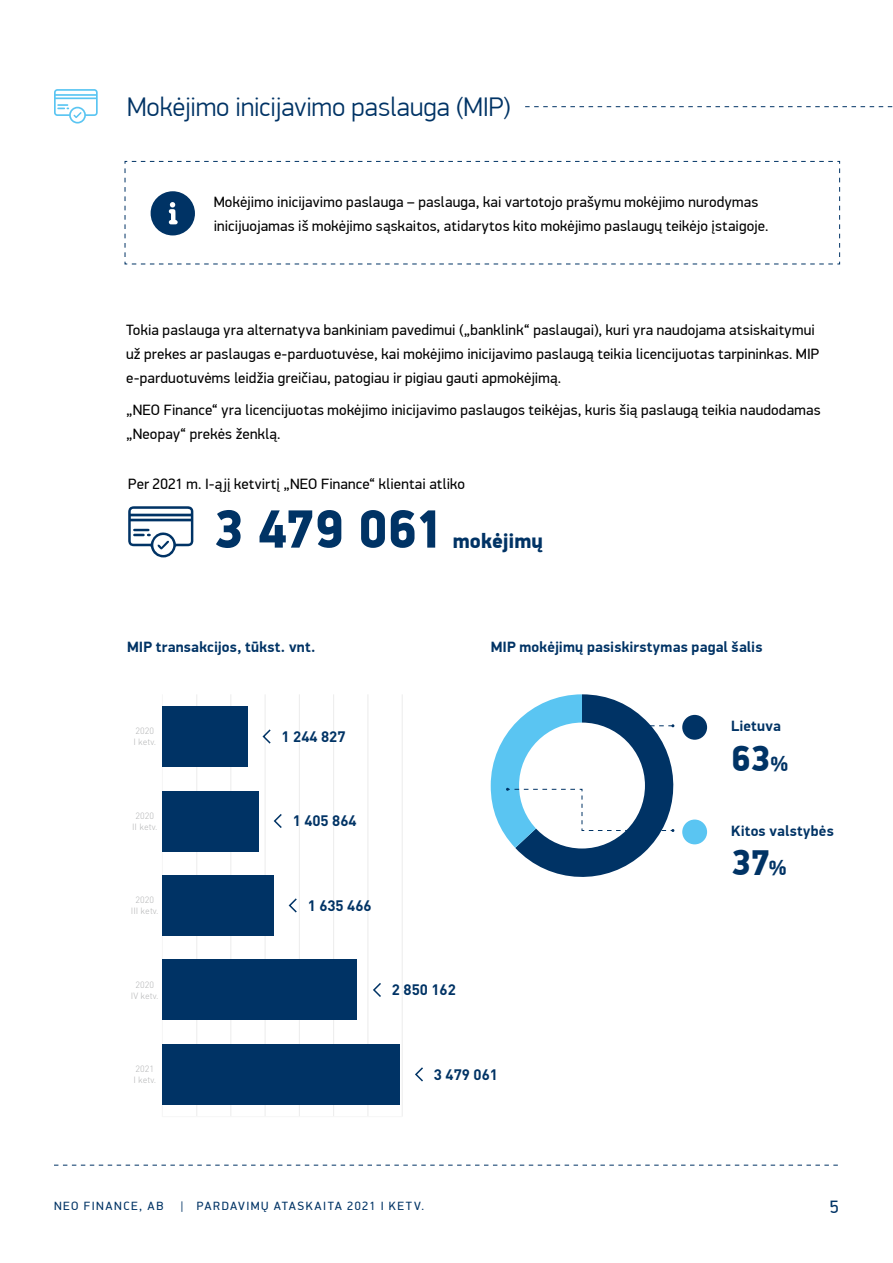
<style>
.page{position:relative;width:893px;height:1263px;background:#fff}
.page>*{position:absolute;margin:0;border:0;box-sizing:border-box;transform-origin:0 0}
.t1{font:900 54px "PF Din Display Pro";letter-spacing:-.025em;color:#003365}
.t2{font:900 36px "PF Din Display Pro";color:#003365}
.t3{font:300 27px "PF Din Display Pro";color:#003365}
.t4{font:900 21px "PF Din Display Pro";letter-spacing:-.005em;color:#003365}
.t5{font:18px "PF Din Display Pro";color:#003365}
.t6{font:15px/24px "PF Din Display Pro";letter-spacing:.015em;color:#000}
.t7{font:700 15px "PF Din Display Pro";letter-spacing:.01em;color:#003365}
.t8{font:700 15px "DIN Pro";color:#003365}
.t9{font:12px "PF Din Display Pro";letter-spacing:.125em;color:#003365}
.t10{font:300 9px/10.8px "DIN Pro";color:#b1b2b3;text-align:center}
.s1{font-size:21px}
</style>
<div class="page">
<svg style="left:54px;top:1165px;width:784px;height:1px"></svg>
<svg style="left:525px;top:106px;width:368px;height:1px"></svg>
<hr style="left:231px;top:694px;width:1px;height:423px;background:#ececec">
<hr style="left:265px;top:694px;width:1px;height:423px;background:#ececec">
<hr style="left:299px;top:694px;width:1px;height:423px;background:#ececec">
<hr style="left:333px;top:694px;width:1px;height:423px;background:#ececec">
<hr style="left:368px;top:694px;width:1px;height:423px;background:#ececec">
<hr style="left:402px;top:694px;width:1px;height:423px;background:#ececec">
<hr style="left:197px;top:694px;width:1px;height:423px;background:#ececec">
<svg style="left:262px;top:729px;width:9px;height:15px"></svg>
<svg style="left:273px;top:814px;width:9px;height:14px"></svg>
<svg style="left:288px;top:898px;width:9px;height:15px"></svg>
<svg style="left:373px;top:983px;width:8px;height:14px"></svg>
<svg style="left:415px;top:1067px;width:8px;height:15px"></svg>
<hr style="left:162px;top:1116px;width:240px;height:1px;background:#f6f6f6">
<hr style="left:162px;top:694px;width:1px;height:423px;background:#f6f6f6">
<div style="left:162px;top:706px;width:86px;height:61px;background:#003365"></div>
<div style="left:162px;top:791px;width:97px;height:60px;background:#003365"></div>
<div style="left:162px;top:875px;width:112px;height:61px;background:#003365"></div>
<div style="left:162px;top:959px;width:195px;height:61px;background:#003365"></div>
<div style="left:162px;top:1044px;width:238px;height:61px;background:#003365"></div>
<svg style="left:54px;top:89px;width:44px;height:35px"></svg>
<div style="left:682px;top:715px;width:25px;height:25px;background:#003365;border-radius:50%"></div>
<div style="left:682px;top:819px;width:25px;height:25px;background:#5ac5f2;border-radius:50%"></div>
<svg style="left:491px;top:694px;width:192px;height:183px"></svg>
<svg style="left:124px;top:161px;width:716px;height:104px"></svg>
<svg style="left:150px;top:191px;width:45px;height:45px"></svg>
<svg style="left:128px;top:506px;width:65px;height:51px"></svg>
<h3 class="t3" style="left:127px;top:92px;width:385px">Mokėjimo inicijavimo paslauga (MIP)</h3>
<p class="t6" style="left:214px;top:190px;width:556px">Mokėjimo inicijavimo paslauga – paslauga, kai vartotojo prašymu mokėjimo nurodymas inicijuojamas iš mokėjimo sąskaitos, atidarytos kito mokėjimo paslaugų teikėjo įstaigoje.</p>
<p class="t6" style="left:126px;top:318px;width:695px">Tokia paslauga yra alternatyva bankiniam pavedimui („banklink“ paslaugai), kuri yra naudojama atsiskaitymui už prekes ar paslaugas e-parduotuvėse, kai mokėjimo inicijavimo paslaugą teikia licencijuotas tarpininkas. MIP e-parduotuvėms leidžia greičiau, patogiau ir pigiau gauti apmokėjimą.</p>
<p class="t6" style="left:126px;top:398px;width:696px">„NEO Finance“ yra licencijuotas mokėjimo inicijavimo paslaugos teikėjas, kuris šią paslaugą teikia naudodamas „Neopay“ prekės ženklą.</p>
<p class="t6" style="left:128px;top:472px;width:338px">Per 2021 m. I-ąjį ketvirtį „NEO Finance“ klientai atliko</p>
<h1 class="t1" style="left:214px;top:496px;width:232px">3 479 061</h1>
<h3 class="t4" style="left:453px;top:528px;width:92px">mokėjimų</h3>
<p class="t7" style="left:127px;top:637px;width:190px">MIP transakcijos, tūkst. vnt.</p>
<p class="t10" style="left:133px;top:725px;width:24px;text-align:left">2020<br>I ketv.</p>
<p class="t8" style="left:282px;top:726px;width:65px">1 244 827</p>
<p class="t10" style="left:132px;top:810px;width:27px">2020<br>II ketv.</p>
<p class="t8" style="left:293px;top:811px;width:65px">1 405 864</p>
<p class="t10" style="left:131px;top:894px;width:29px">2020<br>III ketv.</p>
<p class="t8" style="left:308px;top:895px;width:65px">1 635 466</p>
<p class="t7" style="left:491px;top:637px;width:273px">MIP mokėjimų pasiskirstymas pagal šalis</p>
<p class="t7" style="left:731px;top:717px;width:51px">Lietuva</p>
<h2 class="t2" style="left:731px;top:736px;width:59px">63<span class="s1">%</span></h2>
<p class="t7" style="left:731px;top:822px;width:104px">Kitos valstybės</p>
<h2 class="t2" style="left:731px;top:841px;width:57px">37<span class="s1">%</span></h2>
<p class="t10" style="left:131px;top:979px;width:29px">2020<br>IV ketv.</p>
<p class="t10" style="left:133px;top:1063px;width:24px;text-align:left">2021<br>I ketv.</p>
<p class="t8" style="left:392px;top:980px;width:65px">2 850 162</p>
<p class="t8" style="left:434px;top:1064px;width:65px">3 479 061</p>
<p class="t9" style="left:54px;top:1198px;width:111px">NEO FINANCE, AB</p>
<p class="t9" style="left:181px;top:1198px;width:245px">| PARDAVIMŲ ATASKAITA 2021 I KETV.</p>
<p class="t5" style="left:830px;top:1196px;width:10px">5</p>
</div>
